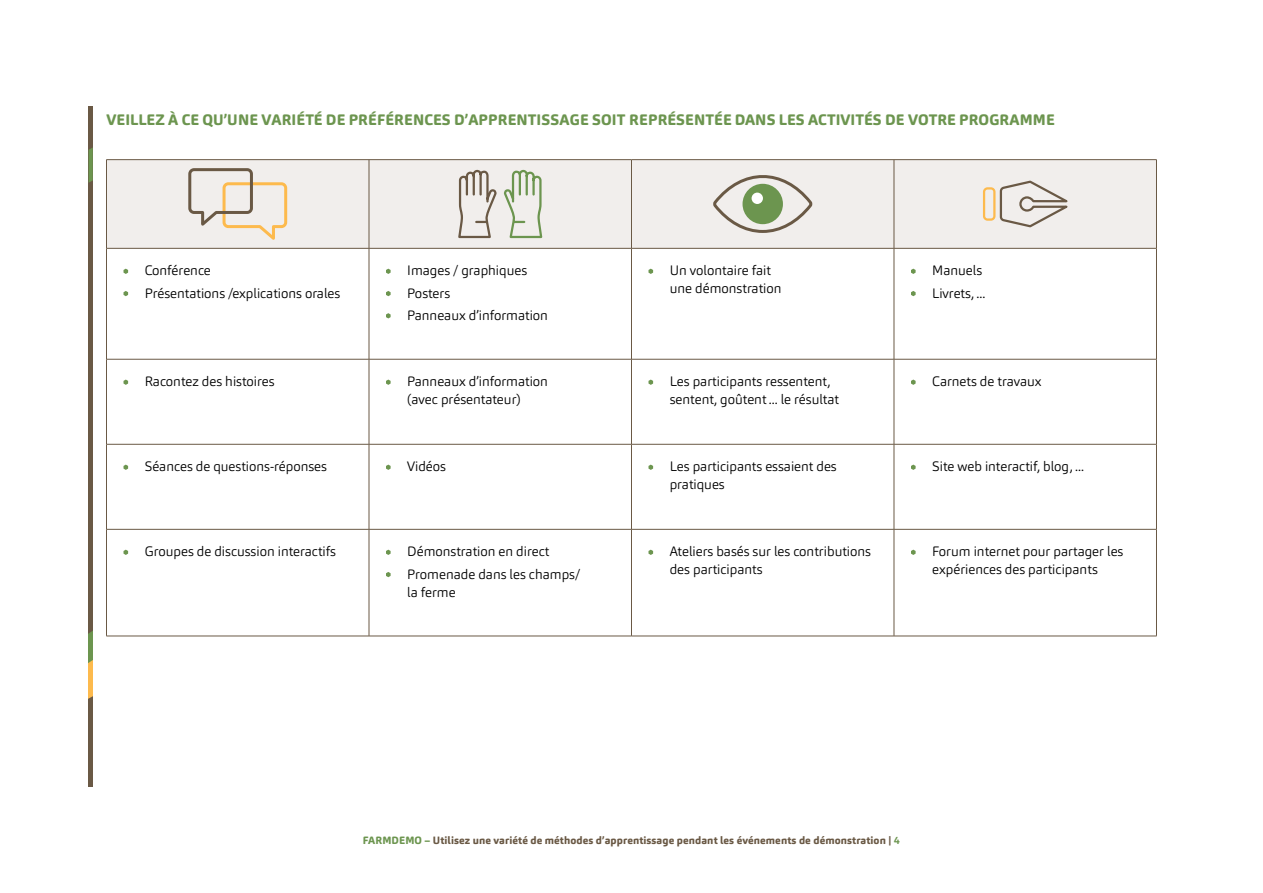
<style>
.page{position:relative;width:1263px;height:893px;background:#fff}
.page>*{position:absolute;margin:0;border:0;box-sizing:border-box;transform-origin:0 0}
.t1{font:800 15px "Carnas";letter-spacing:.01em;color:#6c954f}
.t2{font:300 13.5px/18px "Carnas";color:#000}
.t3{font:800 10.5px "Carnas";letter-spacing:.01em;color:#6a5945}
.s1{color:#6c954f}
.s2{font-weight:700;color:#6c954f}
</style>
<div class="page">
<hr style="left:89px;top:106px;width:4px;height:681px;background:#6a5945">
<svg style="left:89px;top:147px;width:4px;height:36px"></svg>
<svg style="left:89px;top:631px;width:4px;height:68px"></svg>
<div style="left:107px;top:160px;width:1049px;height:88px;background:#f1eeec"></div>
<hr style="left:106px;top:248px;width:1px;height:111px;background:#6a5945">
<hr style="left:369px;top:248px;width:1px;height:111px;background:#6a5945">
<hr style="left:631px;top:248px;width:1px;height:111px;background:#6a5945">
<hr style="left:894px;top:248px;width:1px;height:111px;background:#6a5945">
<hr style="left:1156px;top:248px;width:1px;height:111px;background:#6a5945">
<hr style="left:106px;top:359px;width:263px;height:1px;background:#6a5945">
<hr style="left:106px;top:359px;width:1px;height:85px;background:#6a5945">
<hr style="left:369px;top:359px;width:262px;height:1px;background:#6a5945">
<hr style="left:369px;top:359px;width:1px;height:85px;background:#6a5945">
<hr style="left:631px;top:359px;width:263px;height:1px;background:#6a5945">
<hr style="left:631px;top:359px;width:1px;height:85px;background:#6a5945">
<hr style="left:894px;top:359px;width:263px;height:1px;background:#6a5945">
<hr style="left:894px;top:359px;width:1px;height:85px;background:#6a5945">
<hr style="left:1156px;top:359px;width:1px;height:85px;background:#6a5945">
<hr style="left:106px;top:444px;width:263px;height:1px;background:#6a5945">
<hr style="left:106px;top:444px;width:1px;height:85px;background:#6a5945">
<hr style="left:369px;top:444px;width:262px;height:1px;background:#6a5945">
<hr style="left:369px;top:444px;width:1px;height:85px;background:#6a5945">
<hr style="left:631px;top:444px;width:263px;height:1px;background:#6a5945">
<hr style="left:631px;top:444px;width:1px;height:85px;background:#6a5945">
<hr style="left:894px;top:444px;width:263px;height:1px;background:#6a5945">
<hr style="left:894px;top:444px;width:1px;height:85px;background:#6a5945">
<hr style="left:1156px;top:444px;width:1px;height:85px;background:#6a5945">
<hr style="left:106px;top:529px;width:263px;height:1px;background:#6a5945">
<hr style="left:106px;top:529px;width:1px;height:107px;background:#6a5945">
<hr style="left:369px;top:529px;width:262px;height:1px;background:#6a5945">
<hr style="left:369px;top:529px;width:1px;height:107px;background:#6a5945">
<hr style="left:631px;top:529px;width:263px;height:1px;background:#6a5945">
<hr style="left:631px;top:529px;width:1px;height:107px;background:#6a5945">
<hr style="left:894px;top:529px;width:263px;height:1px;background:#6a5945">
<hr style="left:894px;top:529px;width:1px;height:107px;background:#6a5945">
<hr style="left:1156px;top:529px;width:1px;height:107px;background:#6a5945">
<hr style="left:106px;top:636px;width:263px;height:1px;background:#6a5945">
<hr style="left:369px;top:636px;width:262px;height:1px;background:#6a5945">
<hr style="left:631px;top:636px;width:263px;height:1px;background:#6a5945">
<hr style="left:894px;top:636px;width:263px;height:1px;background:#6a5945">
<hr style="left:106px;top:159px;width:263px;height:1px;background:#6a5945">
<hr style="left:106px;top:160px;width:1px;height:88px;background:#6a5945">
<hr style="left:369px;top:159px;width:262px;height:1px;background:#6a5945">
<hr style="left:369px;top:160px;width:1px;height:88px;background:#6a5945">
<hr style="left:631px;top:159px;width:263px;height:1px;background:#6a5945">
<hr style="left:631px;top:160px;width:1px;height:88px;background:#6a5945">
<hr style="left:894px;top:159px;width:263px;height:1px;background:#6a5945">
<hr style="left:894px;top:160px;width:1px;height:88px;background:#6a5945">
<hr style="left:1156px;top:160px;width:1px;height:88px;background:#6a5945">
<hr style="left:106px;top:248px;width:263px;height:1px;background:#6a5945">
<hr style="left:369px;top:248px;width:262px;height:1px;background:#6a5945">
<hr style="left:631px;top:248px;width:263px;height:1px;background:#6a5945">
<hr style="left:894px;top:248px;width:263px;height:1px;background:#6a5945">
<svg style="left:187px;top:167px;width:102px;height:78px;background:#e6ddd1"></svg>
<svg style="left:457px;top:168px;width:87px;height:71px;background:#d5d5ca"></svg>
<svg style="left:710px;top:164px;width:105px;height:70px;background:#e1dcd8"></svg>
<div style="left:742px;top:184px;width:41px;height:40px;background:#6c954f;border-radius:50%"></div>
<div style="left:751px;top:193px;width:12px;height:11px;background:#fff;border-radius:50%"></div>
<svg style="left:999px;top:179px;width:76px;height:50px;background:#dbd6d1"></svg>
<div style="left:983px;top:187px;width:12px;height:34px;border:2px solid #fdba4d;border-radius:3px"></div>
<svg style="left:123px;top:269px;width:5px;height:5px"></svg>
<svg style="left:123px;top:291px;width:5px;height:5px"></svg>
<svg style="left:386px;top:269px;width:5px;height:5px"></svg>
<svg style="left:386px;top:291px;width:5px;height:5px"></svg>
<svg style="left:386px;top:313px;width:5px;height:5px"></svg>
<svg style="left:648px;top:269px;width:5px;height:5px"></svg>
<svg style="left:911px;top:269px;width:4px;height:5px"></svg>
<svg style="left:911px;top:291px;width:4px;height:5px"></svg>
<svg style="left:123px;top:380px;width:5px;height:5px"></svg>
<svg style="left:386px;top:380px;width:5px;height:5px"></svg>
<svg style="left:648px;top:380px;width:5px;height:5px"></svg>
<svg style="left:911px;top:380px;width:4px;height:5px"></svg>
<svg style="left:123px;top:465px;width:5px;height:5px"></svg>
<svg style="left:386px;top:465px;width:5px;height:5px"></svg>
<svg style="left:648px;top:465px;width:5px;height:5px"></svg>
<svg style="left:911px;top:465px;width:4px;height:5px"></svg>
<svg style="left:123px;top:550px;width:5px;height:5px"></svg>
<svg style="left:386px;top:550px;width:5px;height:5px"></svg>
<svg style="left:386px;top:572px;width:5px;height:5px"></svg>
<svg style="left:648px;top:550px;width:5px;height:5px"></svg>
<svg style="left:911px;top:550px;width:4px;height:5px"></svg>
<p class="t1" style="left:106px;top:110px;width:950px">VEILLEZ À CE QU’UNE VARIÉTÉ DE PRÉFÉRENCES D’APPRENTISSAGE SOIT REPRÉSENTÉE DANS LES ACTIVITÉS DE VOTRE PROGRAMME</p>
<p class="t2" style="left:145px;top:260px;width:197px;line-height:22.2px">Conférence<br>Présentations /explications orales</p>
<p class="t2" style="left:407px;top:260px;width:142px;line-height:22.2px">Images / graphiques<br>Posters<br>Panneaux d’information</p>
<p class="t2" style="left:670px;top:262px;width:113px">Un volontaire fait une démonstration</p>
<p class="t2" style="left:932px;top:260px;width:55px;line-height:22.2px">Manuels<br>Livrets, ...</p>
<p class="t2" style="left:145px;top:373px;width:131px">Racontez des histoires</p>
<p class="t2" style="left:407px;top:373px;width:142px">Panneaux d’information (avec présentateur)</p>
<p class="t2" style="left:670px;top:373px;width:171px">Les participants ressentent, sentent, goûtent ... le résultat</p>
<p class="t2" style="left:932px;top:373px;width:111px">Carnets de travaux</p>
<p class="t2" style="left:145px;top:458px;width:184px">Séances de questions-réponses</p>
<p class="t2" style="left:407px;top:458px;width:40px">Vidéos</p>
<p class="t2" style="left:670px;top:458px;width:168px">Les participants essaient des pratiques</p>
<p class="t2" style="left:932px;top:458px;width:153px">Site web interactif, blog, ...</p>
<p class="t2" style="left:145px;top:543px;width:193px">Groupes de discussion interactifs</p>
<p class="t2" style="left:407px;top:541px;width:174px;line-height:22.2px">Démonstration en direct<br>Promenade dans les champs/</p>
<p class="t2" style="left:407px;top:583px;width:50px">la ferme</p>
<p class="t2" style="left:670px;top:543px;width:203px">Ateliers basés sur les contributions des participants</p>
<p class="t2" style="left:932px;top:543px;width:193px">Forum internet pour partager les expériences des participants</p>
<p class="t3" style="left:363px;top:833px;width:539px"><span class="s1">FARMDEMO –</span> Utilisez une variété de méthodes d’apprentissage pendant les événements de démonstration | <span class="s2">4</span></p>
</div>
